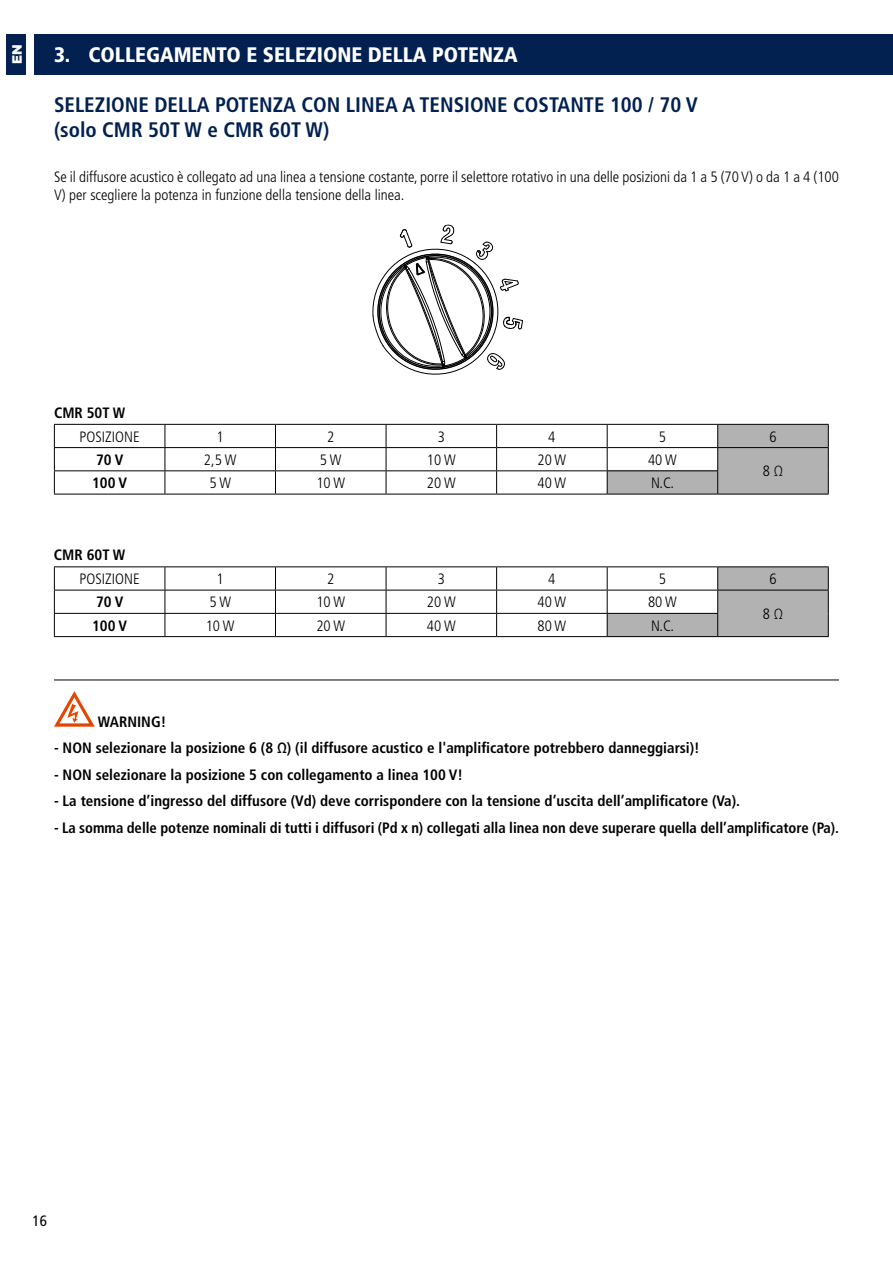
<style>
.page{position:relative;width:893px;height:1263px;background:#fff}
.page>*{position:absolute;margin:0;border:0;box-sizing:border-box;transform-origin:0 0}
.t1{font:700 condensed 21px/25.2px "Frutiger LT Std";color:#022050}
.t2{font:900 condensed 21px "Frutiger LT Std";color:#fff}
.t3{font:700 condensed 15px "Frutiger LT Std";color:#000}
.t4{font:300 condensed 15px/18px "Frutiger LT Std";color:#000}
.t5{font:condensed 15px "Frutiger LT Std";color:#000}
.t6{font:900 13.5px "Gotham";color:#fff}
</style>
<div class="page">
<div style="left:6px;top:34px;width:20px;height:41px;background:#022050"></div>
<div style="left:34px;top:34px;width:859px;height:41px;background:#022050"></div>
<hr style="left:54px;top:680px;width:785px;height:1px;background:#000">
<svg style="left:372px;top:224px;width:151px;height:151px"></svg>
<div style="left:607px;top:471px;width:111px;height:23px;background:#b3b2b2"></div>
<hr style="left:718px;top:494px;width:111px;height:1px;background:#000">
<hr style="left:54px;top:424px;width:111px;height:1px;background:#000">
<hr style="left:165px;top:424px;width:110px;height:1px;background:#000">
<hr style="left:275px;top:424px;width:111px;height:1px;background:#000">
<hr style="left:386px;top:424px;width:111px;height:1px;background:#000">
<hr style="left:497px;top:424px;width:110px;height:1px;background:#000">
<hr style="left:607px;top:424px;width:111px;height:1px;background:#000">
<hr style="left:54px;top:447px;width:111px;height:1px;background:#000">
<hr style="left:165px;top:447px;width:110px;height:1px;background:#000">
<hr style="left:275px;top:447px;width:111px;height:1px;background:#000">
<hr style="left:386px;top:447px;width:111px;height:1px;background:#000">
<hr style="left:497px;top:447px;width:110px;height:1px;background:#000">
<hr style="left:607px;top:447px;width:111px;height:1px;background:#000">
<hr style="left:54px;top:470px;width:111px;height:1px;background:#000">
<svg style="left:54px;top:425px;width:1px;height:69px"></svg>
<hr style="left:165px;top:470px;width:110px;height:1px;background:#000">
<svg style="left:165px;top:425px;width:1px;height:69px"></svg>
<hr style="left:275px;top:470px;width:111px;height:1px;background:#000">
<svg style="left:275px;top:425px;width:1px;height:69px"></svg>
<hr style="left:386px;top:470px;width:111px;height:1px;background:#000">
<svg style="left:386px;top:425px;width:1px;height:69px"></svg>
<hr style="left:497px;top:470px;width:110px;height:1px;background:#000">
<svg style="left:496px;top:425px;width:1px;height:69px"></svg>
<hr style="left:607px;top:470px;width:111px;height:1px;background:#000">
<svg style="left:607px;top:425px;width:1px;height:69px"></svg>
<svg style="left:717px;top:424px;width:112px;height:70px"></svg>
<hr style="left:54px;top:494px;width:111px;height:1px;background:#000">
<hr style="left:165px;top:494px;width:110px;height:1px;background:#000">
<hr style="left:275px;top:494px;width:111px;height:1px;background:#000">
<hr style="left:386px;top:494px;width:111px;height:1px;background:#000">
<hr style="left:497px;top:494px;width:110px;height:1px;background:#000">
<hr style="left:607px;top:494px;width:111px;height:1px;background:#000">
<div style="left:607px;top:613px;width:111px;height:24px;background:#b3b2b2"></div>
<hr style="left:54px;top:566px;width:111px;height:1px;background:#000">
<hr style="left:165px;top:566px;width:110px;height:1px;background:#000">
<hr style="left:275px;top:566px;width:111px;height:1px;background:#000">
<hr style="left:386px;top:566px;width:111px;height:1px;background:#000">
<hr style="left:497px;top:566px;width:110px;height:1px;background:#000">
<hr style="left:607px;top:566px;width:111px;height:1px;background:#000">
<hr style="left:718px;top:566px;width:111px;height:1px;background:#000">
<hr style="left:54px;top:590px;width:111px;height:1px;background:#000">
<hr style="left:165px;top:590px;width:110px;height:1px;background:#000">
<hr style="left:275px;top:590px;width:111px;height:1px;background:#000">
<hr style="left:386px;top:590px;width:111px;height:1px;background:#000">
<hr style="left:497px;top:590px;width:110px;height:1px;background:#000">
<hr style="left:607px;top:590px;width:111px;height:1px;background:#000">
<hr style="left:54px;top:613px;width:111px;height:1px;background:#000">
<svg style="left:54px;top:567px;width:1px;height:69px"></svg>
<hr style="left:165px;top:613px;width:110px;height:1px;background:#000">
<svg style="left:165px;top:567px;width:1px;height:69px"></svg>
<hr style="left:275px;top:613px;width:111px;height:1px;background:#000">
<svg style="left:275px;top:567px;width:1px;height:69px"></svg>
<hr style="left:386px;top:613px;width:111px;height:1px;background:#000">
<svg style="left:386px;top:567px;width:1px;height:69px"></svg>
<hr style="left:497px;top:613px;width:110px;height:1px;background:#000">
<svg style="left:496px;top:567px;width:1px;height:69px"></svg>
<hr style="left:607px;top:613px;width:111px;height:1px;background:#000">
<svg style="left:607px;top:567px;width:1px;height:69px"></svg>
<svg style="left:717px;top:567px;width:112px;height:70px"></svg>
<hr style="left:54px;top:636px;width:111px;height:1px;background:#000">
<hr style="left:165px;top:636px;width:110px;height:1px;background:#000">
<hr style="left:275px;top:636px;width:111px;height:1px;background:#000">
<hr style="left:386px;top:636px;width:111px;height:1px;background:#000">
<hr style="left:497px;top:636px;width:110px;height:1px;background:#000">
<hr style="left:607px;top:636px;width:111px;height:1px;background:#000">
<svg style="left:54px;top:691px;width:41px;height:36px"></svg>
<p class="t6" style="left:8px;top:64px;width:21px;rotate:-90deg">EN</p>
<h1 class="t2" style="left:54px;top:42px;width:465px">3. COLLEGAMENTO E SELEZIONE DELLA POTENZA</h1>
<h1 class="t1" style="left:54px;top:92px;width:645px">SELEZIONE DELLA POTENZA CON LINEA A TENSIONE COSTANTE 100 / 70 V (solo CMR 50T W e CMR 60T W)</h1>
<p class="t4" style="left:54px;top:168px;width:786px">Se il diffusore acustico è collegato ad una linea a tensione costante, porre il selettore rotativo in una delle posizioni da 1 a 5 (70 V) o da 1 a 4 (100<br>V) per scegliere la potenza in funzione della tensione della linea.</p>
<p class="t3" style="left:54px;top:404px;width:73px">CMR 50T W</p>
<p class="t4" style="left:80px;top:428px;width:62px">POSIZIONE</p>
<p class="t4" style="left:217px;top:428px;width:9px">1</p>
<p class="t4" style="left:327px;top:428px;width:9px">2</p>
<p class="t4" style="left:438px;top:428px;width:9px">3</p>
<p class="t4" style="left:548px;top:428px;width:9px">4</p>
<p class="t4" style="left:659px;top:428px;width:9px">5</p>
<p class="t4" style="left:769px;top:428px;width:9px">6</p>
<p class="t3" style="left:96px;top:451px;width:29px">70 V</p>
<p class="t4" style="left:204px;top:451px;width:34px">2,5 W</p>
<p class="t4" style="left:320px;top:451px;width:23px">5 W</p>
<p class="t4" style="left:427px;top:451px;width:30px">10 W</p>
<p class="t4" style="left:537px;top:451px;width:30px">20 W</p>
<p class="t4" style="left:648px;top:451px;width:30px">40 W</p>
<p class="t4" style="left:763px;top:462px;width:22px">8 Ω</p>
<p class="t3" style="left:92px;top:474px;width:37px">100 V</p>
<p class="t4" style="left:209px;top:474px;width:23px">5 W</p>
<p class="t4" style="left:316px;top:474px;width:30px">10 W</p>
<p class="t4" style="left:427px;top:474px;width:30px">20 W</p>
<p class="t4" style="left:537px;top:474px;width:30px">40 W</p>
<p class="t4" style="left:651px;top:474px;width:22px">N.C.</p>
<p class="t3" style="left:54px;top:546px;width:73px">CMR 60T W</p>
<p class="t4" style="left:80px;top:570px;width:62px">POSIZIONE</p>
<p class="t4" style="left:217px;top:570px;width:9px">1</p>
<p class="t4" style="left:327px;top:570px;width:9px">2</p>
<p class="t4" style="left:438px;top:570px;width:9px">3</p>
<p class="t4" style="left:548px;top:570px;width:9px">4</p>
<p class="t4" style="left:659px;top:570px;width:9px">5</p>
<p class="t4" style="left:769px;top:570px;width:9px">6</p>
<p class="t3" style="left:96px;top:593px;width:29px">70 V</p>
<p class="t4" style="left:209px;top:593px;width:23px">5 W</p>
<p class="t4" style="left:316px;top:593px;width:30px">10 W</p>
<p class="t4" style="left:427px;top:593px;width:30px">20 W</p>
<p class="t4" style="left:537px;top:593px;width:30px">40 W</p>
<p class="t4" style="left:648px;top:593px;width:30px">80 W</p>
<p class="t4" style="left:763px;top:605px;width:22px">8 Ω</p>
<p class="t3" style="left:92px;top:616px;width:37px">100 V</p>
<p class="t4" style="left:206px;top:617px;width:30px">10 W</p>
<p class="t4" style="left:316px;top:617px;width:30px">20 W</p>
<p class="t4" style="left:427px;top:617px;width:30px">40 W</p>
<p class="t4" style="left:537px;top:617px;width:30px">80 W</p>
<p class="t4" style="left:651px;top:617px;width:22px">N.C.</p>
<p class="t3" style="left:98px;top:712px;width:70px">WARNING!</p>
<p class="t3" style="left:54px;top:739px;width:647px">- NON selezionare la posizione 6 (8 Ω) (il diffusore acustico e l'amplificatore potrebbero danneggiarsi)!</p>
<p class="t3" style="left:54px;top:765px;width:411px">- NON selezionare la posizione 5 con collegamento a linea 100 V!</p>
<p class="t3" style="left:54px;top:792px;width:685px">- La tensione d’ingresso del diffusore (Vd) deve corrispondere con la tensione d’uscita dell’amplificatore (Va).</p>
<p class="t3" style="left:54px;top:818px;width:784px">- La somma delle potenze nominali di tutti i diffusori (Pd x n) collegati alla linea non deve superare quella dell’amplificatore (Pa).</p>
<p class="t5" style="left:33px;top:1211px;width:16px">16</p>
</div>
